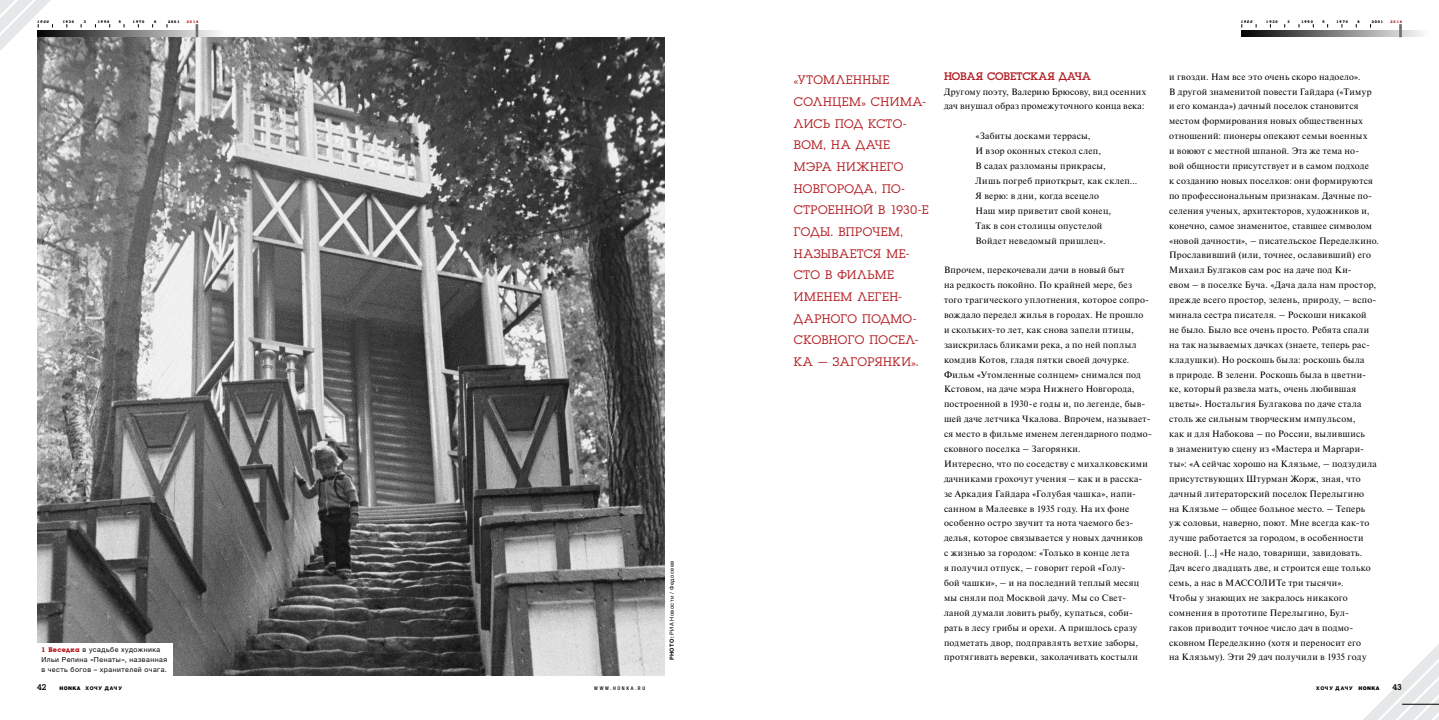
<style>
.page{position:relative;width:1439px;height:720px;background:#fff}
.page>*{position:absolute;margin:0;border:0;box-sizing:border-box;transform-origin:0 0}
.t1{font:12.95px/21.6px "Luga";letter-spacing:.04em;color:#b31c21}
.t2{font:11.46px "Luga";color:#b31c21}
.t3{font:9.19px/14.9px "Newton";letter-spacing:.03em;color:#000}
.t4{font:8.66px "Luga";color:#000}
.t5{font:7px/9.6px "Helvetica Neue LTW1 G";letter-spacing:.065em;color:#000}
.t6{font:5.6px "Helvetica Neue LTW1 G";letter-spacing:.075em;color:#000}
.t7{font:800 5.08px "Helvetica Neue LTW1 G";letter-spacing:.165em;color:#000}
.t8{font:500 condensed 5.08px "Helvetica Neue LTW1 G";letter-spacing:.325em;color:#000}
.t9{font:700 3.85px "Luga";letter-spacing:.235em;color:#000}
.t10{font:italic 700 3.85px "Luga";letter-spacing:.235em;color:#000}
.t11{font:700 3.85px "Luga";letter-spacing:.235em;color:#b31c21}
.s1{font-family:"Luga";font-weight:700;color:#b31c21}
.s2{font-weight:700}
.s3{font-weight:900}
</style>
<div class="page">
<svg style="left:1368px;top:24px;width:18px;height:695px"></svg>
<img style="left:45px;top:37px;width:620px;height:638px">
<div style="left:37px;top:642px;width:135px;height:33px;background:#fff"></div>
<svg style="left:1241px;top:30px;width:145px;height:7px"></svg>
<svg style="left:1386px;top:24px;width:53px;height:695px"></svg>
<svg style="left:45px;top:30px;width:173px;height:7px"></svg>
<svg style="left:0;top:0;width:45px;height:643px"></svg>
<svg style="left:196px;top:24px;width:2px;height:13px"></svg>
<p class="t10" style="left:37px;top:20px;width:13px">1900</p>
<p class="t9" style="left:63px;top:20px;width:13px">1930</p>
<p class="t9" style="left:84px;top:20px;width:4px">3</p>
<p class="t9" style="left:98px;top:20px;width:13px">1990</p>
<p class="t9" style="left:119px;top:20px;width:4px">5</p>
<p class="t9" style="left:133px;top:20px;width:13px">1970</p>
<p class="t9" style="left:154px;top:20px;width:4px">8</p>
<p class="t9" style="left:168px;top:20px;width:13px">2001</p>
<p class="t11" style="left:187px;top:20px;width:13px">2014</p>
<p class="t10" style="left:1240px;top:20px;width:13px">1900</p>
<p class="t9" style="left:1266px;top:20px;width:13px">1930</p>
<p class="t9" style="left:1287px;top:20px;width:4px">3</p>
<p class="t9" style="left:1301px;top:20px;width:13px">1990</p>
<p class="t9" style="left:1322px;top:20px;width:4px">5</p>
<p class="t9" style="left:1336px;top:20px;width:13px">1970</p>
<p class="t9" style="left:1357px;top:20px;width:4px">8</p>
<p class="t9" style="left:1371px;top:20px;width:13px">2001</p>
<p class="t11" style="left:1390px;top:20px;width:13px">2014</p>
<p class="t5" style="left:41px;top:644px;width:127px"><span class="s1">1 Беседка</span> в усадьбе художника<br>Ильи Репина «Пенаты», названная в честь богов – хранителей очага.</p>
<p class="t6" style="left:668px;top:660px;width:101px;rotate:-90deg"><span class="s2">PHOTO:</span> РИА Новости / Федосеев</p>
<h1 class="t1" style="left:794px;top:70px;width:136px">«УТОМЛЕННЫЕ<br>СОЛНЦЕМ» СНИМА-<br>ЛИСЬ ПОД КСТО-<br>ВОМ, НА ДАЧЕ<br>МЭРА НИЖНЕГО<br>НОВГОРОДА, ПО-<br>СТРОЕННОЙ В 1930‑Е<br>ГОДЫ. ВПРОЧЕМ,<br>НАЗЫВАЕТСЯ МЕ-<br>СТО В ФИЛЬМЕ<br>ИМЕНЕМ ЛЕГЕН-<br>ДАРНОГО ПОДМО-<br>СКОВНОГО ПОСЕЛ-<br>КА – ЗАГОРЯНКИ».</h1>
<p class="t2" style="left:944px;top:70px;width:148px">НОВАЯ СОВЕТСКАЯ ДАЧА</p>
<p class="t3" style="left:944px;top:84px;width:203px">Другому поэту, Валерию Брюсову, вид осенних дач внушал образ промежуточного конца века:</p>
<p class="t3" style="left:975px;top:128px;width:163px">«Забиты досками террасы,<br>И взор оконных стекол слеп,<br>В садах разломаны прикрасы,<br>Лишь погреб приоткрыт, как склеп…<br>Я верю: в дни, когда всецело<br>Наш мир приветит свой конец,<br>Так в сон столицы опустелой<br>Войдет неведомый пришлец».</p>
<p class="t3" style="left:944px;top:262px;width:209px">Впрочем, перекочевали дачи в новый быт<br>на редкость покойно. По крайней мере, без того трагического уплотнения, которое сопро&shy;вождало передел жилья в городах. Не прошло<br>и скольких-то лет, как снова запели птицы, заискрилась бликами река, а по ней поплыл комдив Котов, гладя пятки своей дочурке.<br>Фильм «Утомленные солнцем» снимался под Кстовом, на даче мэра Нижнего Новгорода, построенной в 1930-е годы и, по легенде, быв&shy;шей даче летчика Чкалова. Впрочем, называет&shy;ся место в фильме именем легендарного подмо&shy;сковного поселка – Загорянки.<br>Интересно, что по соседству с михалковскими дачниками грохочут учения – как и в расска&shy;зе Аркадия Гайдара «Голубая чашка», напи&shy;санном в Малеевке в 1935 году. На их фоне особенно остро звучит та нота чаемого без&shy;делья, которое связывается у новых дачников<br>с жизнью за городом: «Только в конце лета<br>я получил отпуск, – говорит герой «Голу-<br>бой чашки», – и на последний теплый месяц мы сняли под Москвой дачу. Мы со Свет&shy;ланой думали ловить рыбу, купаться, соби&shy;рать в лесу грибы и орехи. А пришлось сразу подметать двор, подправлять ветхие заборы, протягивать веревки, заколачивать костыли</p>
<p class="t3" style="left:1169px;top:69px;width:211px">и -гвозди. Нам все это очень скоро надоело».<br>В другой знаменитой повести Гайдара («Тимур и его команда») дачный поселок становится местом формирования новых общественных отношений: пионеры опекают семьи военных<br>и воюют с местной шпаной. Эта же тема но-<br>вой общности присутствует и в самом подходе<br>к созданию новых поселков: они формируются по профессиональным признакам. Дачные по&shy;селения ученых, архитекторов, художников и, конечно, самое знаменитое, ставшее символом «новой дачности», – писательское Переделкино.<br>Прославивший (или, точнее, ославивший) его Михаил Булгаков сам рос на даче под Ки-<br>евом – в поселке Буча. «Дача дала нам простор, прежде всего простор, зелень, природу, – вспо&shy;минала сестра писателя. – Роскоши никакой<br>не было. Было все очень просто. Ребята спали на так называемых дачках (знаете, теперь рас&shy;кладушки). Но роскошь была: роскошь была<br>в природе. В зелени. Роскошь была в цветни&shy;ке, который развела мать, очень любившая цветы». Ностальгия Булгакова по даче стала столь же сильным творческим импульсом,<br>как и для Набокова – по России, вылившись<br>в знаменитую сцену из «Мастера и Маргари&shy;ты»: «А сейчас хорошо на Клязьме, – подзудила присутствующих Штурман Жорж, зная, что дачный литераторский поселок Перелыгино<br>на Клязьме – общее больное место. – Теперь<br>уж соловьи, наверно, поют. Мне всегда как-то лучше работается за городом, в особенности весной. […] «Не надо, товарищи, завидовать.<br>Дач всего двадцать две, и строится еще только семь, а нас в МАССОЛИТе три тысячи».<br>Чтобы у знающих не закралось никакого сомнения в прототипе Перелыгино, Бул-<br>гаков приводит точное число дач в подмо&shy;сковном Переделкино (хотя и переносит его<br>на Клязьму). Эти 29 дач получили в 1935 году</p>
<p class="t4" style="left:37px;top:682px;width:11px">42</p>
<p class="t7" style="left:60px;top:685px;width:64px"><span class="s3">HONKA</span> ХОЧУ ДАЧУ</p>
<p class="t8" style="left:594px;top:685px;width:52px">WWW.HONKA.RU</p>
<p class="t7" style="left:1316px;top:685px;width:65px">ХОЧУ ДАЧУ <span class="s3">HONKA</span></p>
<p class="t4" style="left:1392px;top:682px;width:11px">43</p>
</div>
